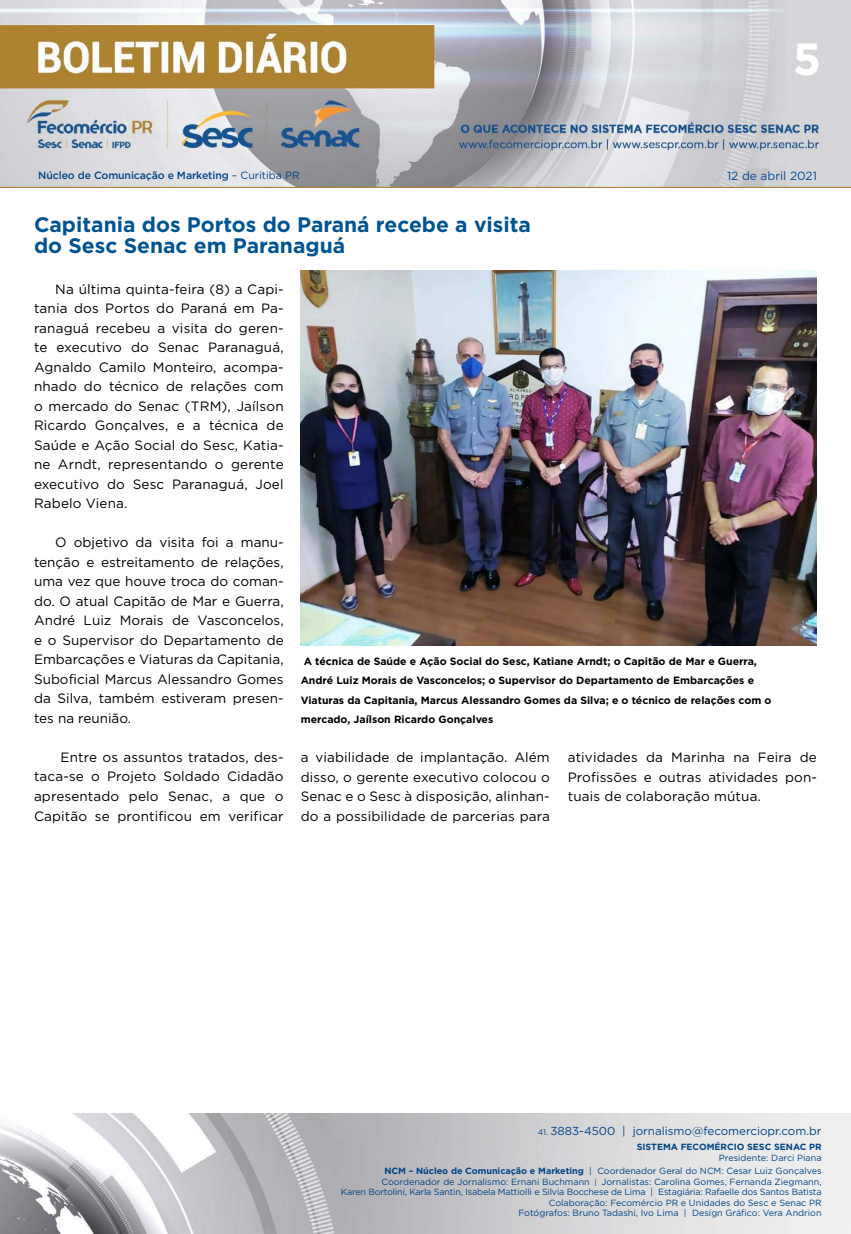
<style>
.page{position:relative;width:851px;height:1234px;background:#fff}
.page>*{position:absolute;margin:0;border:0;box-sizing:border-box;transform-origin:0 0}
.t1{font:700 45px "Gotham";color:#fff}
.t2{font:700 21px/21px "Gotham";color:#005493}
.t3{font:13.5px/19.5px "Gotham";letter-spacing:.01em;color:#000;text-align:justify}
.t4{font:11.85px "Gotham";color:#004a93}
.t5{font:11.55px "Gotham";color:#004587}
.t6{font:700 10.5px/19.5px "Gotham";color:#000}
.t7{font:500 10.5px "Gotham";letter-spacing:-.01em;color:#004587}
.t8{font:9px/10.5px "Gotham";color:#004587;text-align:right}
.t9{font:700 9px "Gotham";color:#004587}
.s1{font-weight:400}
.s2{font-size:8.25px}
.s3{font-weight:700}
.s4{font-size:7.65px}
</style>
<div class="page">
<img style="left:0;top:0;width:850px;height:188px">
<img style="left:0;top:1113px;width:850px;height:120px">
<img style="left:300px;top:270px;width:516px;height:375px">
<h1 class="t1" style="left:792px;top:29px;width:30px">5</h1>
<p class="t7" style="left:38px;top:168px;width:263px">Núcleo de Comunicação e Marketing <span class="s1">– Curitiba PR</span></p>
<p class="t4" style="left:727px;top:168px;width:91px">12 de abril 2021</p>
<h2 class="t2" style="left:34px;top:214px;width:498px">Capitania dos Portos do Paraná recebe a visita do Sesc Senac em Paranaguá</h2>
<p class="t3" style="left:34px;top:279px;width:251px;text-indent:21px">Na última quinta-feira (8) a Capi&shy;tania dos Portos do Paraná em Pa&shy;ranaguá recebeu a visita do geren&shy;te executivo do Senac Paranaguá, Agnaldo Camilo Monteiro, acompa&shy;nhado do técnico de relações com o mercado do Senac (TRM), Jaílson Ricardo Gonçalves, e a técnica de Saúde e Ação Social do Sesc, Katia&shy;ne Arndt, representando o gerente executivo do Sesc Paranaguá, Joel Rabelo Viena.</p>
<p class="t3" style="left:34px;top:532px;width:251px;text-indent:21px">O objetivo da visita foi a manu&shy;tenção e estreitamento de relações, uma vez que houve troca do coman&shy;do. O atual Capitão de Mar e Guerra, André Luiz Morais de Vasconcelos, e o Supervisor do Departamento de Embarcações e Viaturas da Capitania, Suboficial Marcus Alessandro Gomes da Silva, também estiveram presen&shy;tes na reunião.</p>
<p class="t3" style="left:34px;top:747px;width:251px;text-indent:27px">Entre os assuntos tratados, des&shy;taca-se o Projeto Soldado Cidadão apresentado pelo Senac, a que o Capitão se prontificou em verificar</p>
<p class="t6" style="left:300px;top:650px;width:472px;text-indent:3px">A técnica de Saúde e Ação Social do Sesc, Katiane Arndt; o Capitão de Mar e Guerra, André Luiz Morais de Vasconcelos; o Supervisor do Departamento de Embarcações e Viaturas da Capitania, Marcus Alessandro Gomes da Silva; e o técnico de relações com o mercado, Jaílson Ricardo Gonçalves</p>
<p class="t3" style="left:300px;top:747px;width:250px">a viabilidade de implantação. Além disso, o gerente executivo colocou o Senac e o Sesc à disposição, alinhan&shy;do a possibilidade de parcerias para</p>
<p class="t3" style="left:567px;top:747px;width:250px">atividades da Marinha na Feira de Profissões e outras atividades pon&shy;tuais de colaboração mútua.</p>
<p class="t5" style="left:537px;top:1123px;width:285px"><span class="s2">41.</span> 3883-4500 | jornalismo@fecomerciopr.com.br</p>
<p class="t9" style="left:636px;top:1140px;width:186px">SISTEMA FECOMÉRCIO SESC SENAC PR</p>
<p class="t8" style="left:384px;top:1150px;width:438px;line-height:13.5px">Presidente: Darci Piana<br><span class="s3">NCM – Núcleo de Comunicação e Marketing</span> | Coordenador Geral do NCM: Cesar Luiz Gonçalves</p>
<p class="t8" style="left:341px;top:1175px;width:482px">Coordenador de Jornalismo: Ernani Buchmann <span class="s4">|</span> Jornalistas: Carolina Gomes, Fernanda Ziegmann,<br>Karen Bortolini, Karla Santin, Isabela Mattiolli e Silvia Bocchese de Lima | Estagiária: Rafaelle dos Santos Batista Colaboração: Fecomércio PR e Unidades do Sesc e Senac PR<br>Fotógrafos: Bruno Tadashi, Ivo Lima | Design Gráfico: Vera Andrion</p>
</div>
